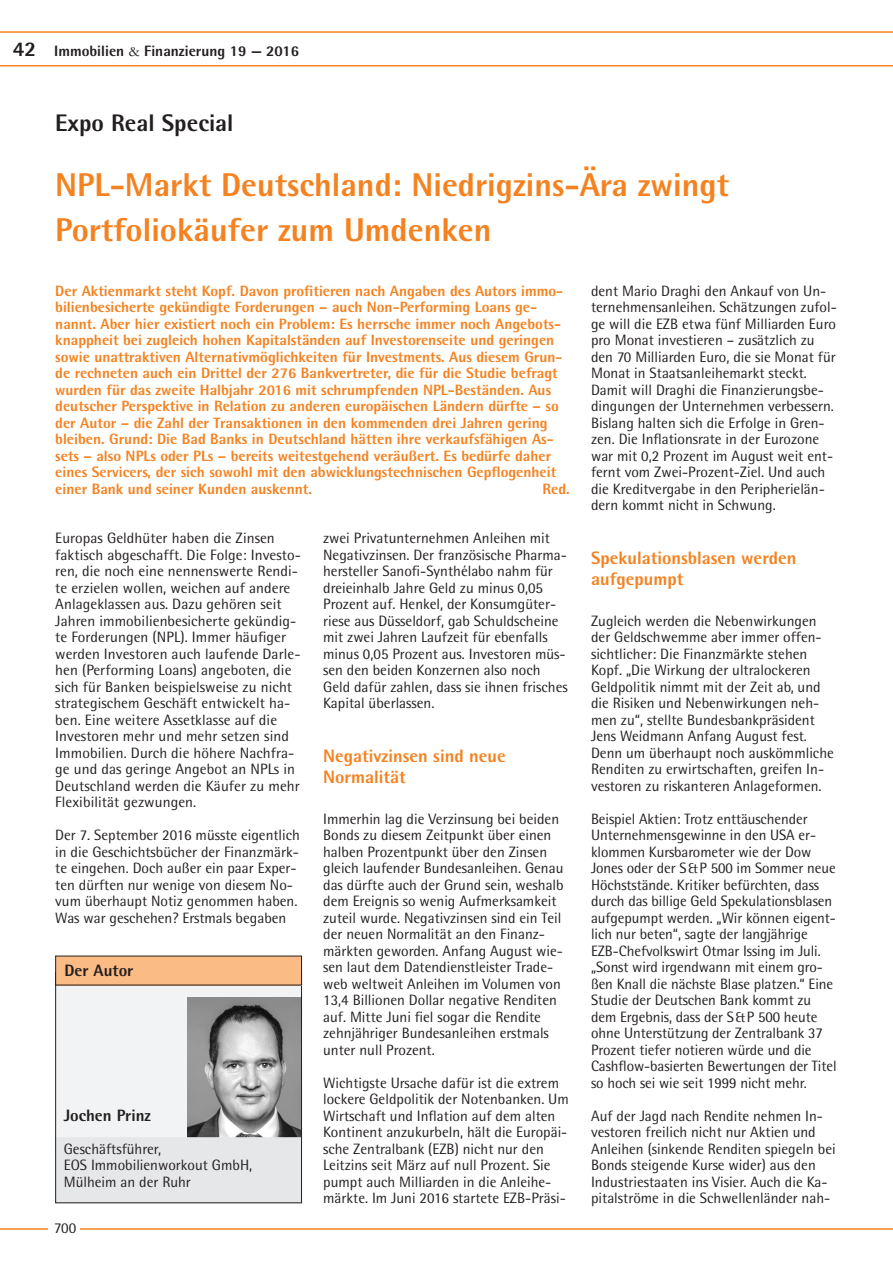
<style>
.page{position:relative;width:893px;height:1263px;background:#fff}
.page>*{position:absolute;margin:0;border:0;box-sizing:border-box;transform-origin:0 0}
.t1{font:800 33px/45px "Rotis Semi Sans";color:#f58220}
.t2{font:800 24px "Rotis Semi Sans";color:#231f20}
.t3{font:800 18px/21px "Rotis Semi Sans";color:#f58220}
.t4{font:800 16.5px "Rotis Semi Sans";color:#231f20}
.t5{font:15px/16.5px "Rotis Semi Sans";color:#231f20}
.t6{font:800 15px/16.5px "Rotis Semi Sans";color:#f58220}
.t7{font:800 15px "Rotis Semi Sans";color:#231f20}
.s1{font-size:21px}
.s2{font-family:"Garamond";font-weight:400}
</style>
<div class="page">
<hr style="left:0;top:1228px;width:893px;height:2px;background:#f58220">
<svg style="left:0;top:31px;width:893px;height:36px"></svg>
<div style="left:48px;top:1213px;width:32px;height:31px;background:#fff"></div>
<div style="left:55px;top:978px;width:247px;height:170px;background:#f2f3f4"></div>
<img style="left:187px;top:997px;width:113px;height:140px">
<div style="left:55px;top:1137px;width:247px;height:66px;background:#e6e7e9"></div>
<div style="left:55px;top:972px;width:247px;height:231px;border:1px solid #231f20"></div>
<div style="left:56px;top:956px;width:246px;height:29px;background:#fbbb85"></div>
<p class="t7" style="left:13px;top:41px;width:288px"><span class="s1">42</span> Immobilien <span class="s2">&amp;</span> Finanzierung 19 — 2016</p>
<h2 class="t2" style="left:55px;top:107px;width:180px">Expo Real Special</h2>
<h1 class="t1" style="left:55px;top:162px;width:675px">NPL-Markt Deutschland: Niedrigzins-Ära zwingt<br>Portfoliokäufer zum Umdenken</h1>
<p class="t6" style="left:55px;top:282px;width:509px">Der Aktienmarkt steht Kopf. Davon profitieren nach Angaben des Autors immo&shy;bilienbesicherte gekündigte Forderungen – auch Non-Performing Loans ge&shy;nannt. Aber hier existiert noch ein Problem: Es herrsche immer noch Angebots&shy;knappheit bei zugleich hohen Kapitalständen auf Investorenseite und geringen sowie unattraktiven Alternativmöglichkeiten fü r Investments. Aus diesem Grun&shy;de rechneten auch ein Drittel der 276 Bankvertreter, die für die Studie befragt wurden für das zweite Halbjahr 2016 mit schrumpfenden NPL-Beständen. Aus deutscher Perspektive in Relation zu anderen europäischen Ländern dürfte – so der Autor – die Zahl der Transaktionen in den kommenden drei Jahren gering bleiben. Grund: Die Bad Banks in Deutschland hätten ihre verkaufsfähigen As&shy;sets – also NPLs oder PLs – bereits weitestgehend veräußert. Es bedürfe daher eines Servicers, der sich sowohl mit den abwicklungstechnischen Gepflogenheit einer Bank und seiner Kunden auskennt.</p>
<p class="t6" style="left:542px;top:480px;width:29px">Red.</p>
<p class="t5" style="left:55px;top:530px;width:247px">Europas Geldhüter haben die Zinsen faktisch abgeschafft. Die Folge: Investo&shy;ren, die noch eine nennenswerte Rendi&shy;te erzielen wollen, weichen auf andere Anlageklassen aus. Dazu gehören seit Jahren immobilienbesicherte gekündig&shy;te Forderungen (NPL). Immer häufiger werden Investoren auch laufende Darle&shy;hen (Performing Loans) angeboten, die sich für Banken beispielsweise zu nicht strategischem Geschäft entwickelt ha&shy;ben. Eine weitere Assetklasse auf die Investoren mehr und mehr setzen sind Immobilien. Durch die höhere Nachfra&shy;ge und das geringe Angebot an NPLs in Deutschland werden die Käufer zu mehr Flexibilität gezwungen.</p>
<p class="t5" style="left:55px;top:827px;width:246px">Der 7. September 2016 müsste eigentlich in die Geschichtsbücher der Finanzmärk&shy;te eingehen. Doch außer ein paar Exper&shy;ten dürften nur wenige von diesem No&shy;vum überhaupt Notiz genommen haben.<br>Was war geschehen? Erstmals begaben</p>
<p class="t4" style="left:65px;top:960px;width:70px">Der Autor</p>
<p class="t4" style="left:64px;top:1104px;width:89px">Jochen Prinz</p>
<p class="t5" style="left:64px;top:1140px;width:190px">Geschäftsführer,<br>EOS Immobilienworkout GmbH,<br>Mülheim an der Ruhr</p>
<p class="t5" style="left:54px;top:1219px;width:23px">700</p>
<p class="t5" style="left:323px;top:530px;width:246px">zwei Privatunternehmen Anleihen mit Negativzinsen. Der französische Pharma&shy;hersteller Sanofi-Synthélabo nahm für dreieinhalb Jahre Geld zu minus 0,05<br>Prozent auf. Henkel, der Konsumgüter&shy;riese aus Düsseldorf, gab Schuldscheine mit zwei Jahren Laufzeit für ebenfalls minus 0,05 Prozent aus. Investoren müs&shy;sen den beiden Konzernen also noch Geld dafür zahlen, dass sie ihnen frisches Kapital überlassen.</p>
<p class="t3" style="left:323px;top:745px;width:184px">Negativzinsen sind neue<br>Normalität</p>
<p class="t5" style="left:323px;top:810px;width:242px">Immerhin lag die Verzinsung bei beiden Bonds zu diesem Zeitpunkt über einen halben Prozentpunkt über den Zinsen gleich laufender Bundesanleihen. Genau das dürfte auch der Grund sein, weshalb dem Ereignis so wenig Aufmerksamkeit zuteil wurde. Negativzinsen sind ein Teil der neuen Normalität an den Finanz&shy;märkten geworden. Anfang August wie&shy;sen laut dem Datendienstleister Trade&shy;web weltweit Anleihen im Volumen von 13,4 Billionen Dollar negative Renditen auf. Mitte Juni fiel sogar die Rendite zehnjähriger Bundesanleihen erstmals unter null Prozent.</p>
<p class="t5" style="left:323px;top:1074px;width:247px">Wichtigste Ursache dafür ist die extrem lockere Geldpolitik der Notenbanken. Um Wirtschaft und Inflation auf dem alten Kontinent anzukurbeln, hält die Europäi&shy;sche Zentralbank (EZB) nicht nur den Leitzins seit März auf null Prozent. Sie pumpt auch Milliarden in die Anleihe&shy;märkte. Im Juni 2016 startete EZB-Präsi-</p>
<p class="t5" style="left:591px;top:282px;width:247px">dent Mario Draghi den Ankauf von Un&shy;ternehmensanleihen. Schätzungen zufol&shy;ge will die EZB etwa fünf Milliarden Euro pro Monat investieren – zusätzlich zu den 70 Milliarden Euro, die sie Monat für Monat in Staatsanleihemarkt steckt.<br>Damit will Draghi die Finanzierungsbe&shy;dingungen der Unternehmen verbessern.<br>Bislang halten sich die Erfolge in Gren&shy;zen. Die Inflationsrate in der Eurozone war mit 0,2 Prozent im August weit ent&shy;fernt vom Zwei-Prozent-Ziel. Und auch die Kreditvergabe in den Peripherielän&shy;dern kommt nicht in Schwung.</p>
<p class="t3" style="left:591px;top:547px;width:207px">Spekulationsblasen werden aufgepumpt</p>
<p class="t5" style="left:591px;top:612px;width:244px">Zugleich werden die Nebenwirkungen der Geldschwemme aber immer offen&shy;sichtlicher: Die Finanzmärkte stehen Kopf. „Die Wirkung der ultralockeren Geldpolitik nimmt mit der Zeit ab, und die Risiken und Nebenwirkungen neh&shy;men zu“, stellte Bundesbankpräsident Jens Weidmann Anfang August fest.<br>Denn um überhaupt noch auskömmliche Renditen zu erwirtschaften, greifen In&shy;vestoren zu riskanteren Anlageformen.</p>
<p class="t5" style="left:591px;top:810px;width:247px">Beispiel Aktien: Trotz enttäuschender Unternehmensgewinne in den USA er&shy;klommen Kursbarometer wie der Dow Jones oder der S&amp;P 500 im Sommer neue Höchststände. Kritiker befürchten, dass durch das billige Geld Spekulationsblasen aufgepumpt werden. „Wir können eigent&shy;lich nur beten“, sagte der langjährige EZB-Chefvolkswirt Otmar Issing im Juli. „Sonst wird irgendwann mit einem gro&shy;ßen Knall die nächste Blase platzen.“ Eine Studie der Deutschen Bank kommt zu dem Ergebnis, dass der S&amp;P 500 heute ohne Unterstützung der Zentralbank 37<br>Prozent tiefer notieren würde und die Cashflow-basierten Bewertungen der Titel so hoch sei wie seit 1999 nicht mehr.</p>
<p class="t5" style="left:591px;top:1107px;width:246px">Auf der Jagd nach Rendite nehmen In&shy;vestoren freilich nicht nur Aktien und Anleihen (sinkende Renditen spiegeln bei Bonds steigende Kurse wider) aus den Industriestaaten ins Visier. Auch die Ka&shy;pitalströme in die Schwellenländer nah-</p>
</div>
